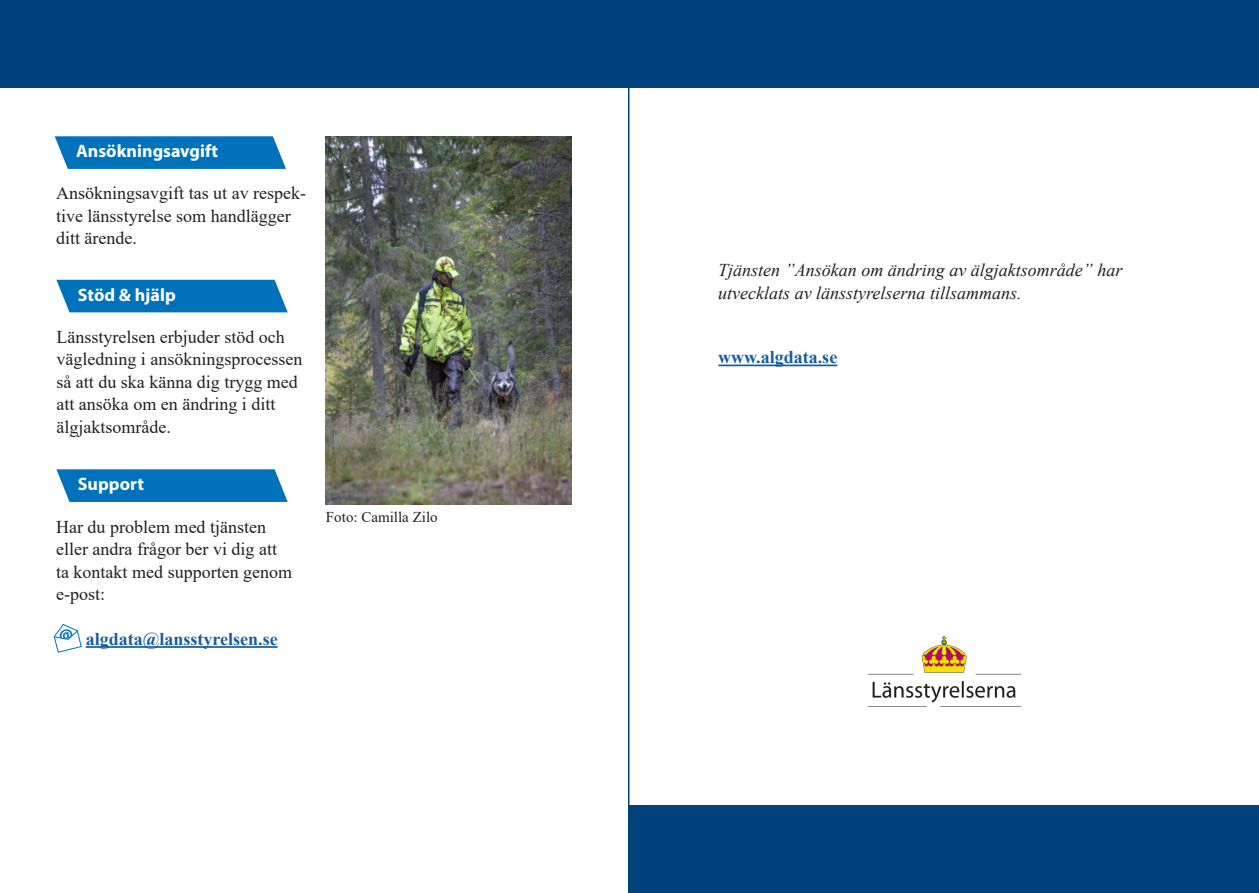
<style>
.page{position:relative;width:1259px;height:893px;background:#fff}
.page>*{position:absolute;margin:0;border:0;box-sizing:border-box;transform-origin:0 0}
.t1{font:18px/22.5px "Times New Roman";color:#231f20}
.t2{font:italic 18px/22.5px "Times New Roman";color:#231f20}
.Länk{font:700 18px "Times New Roman";color:#175d9e}
.Rubrik_2{font:700 18px "Myriad Pro";color:#fff}
.Bildtext_svart_text{font:15px "Times New Roman";color:#231f20}
</style>
<div class="page">
<div style="left:629px;top:0;width:630px;height:87px;background:#01427c"></div>
<div style="left:629px;top:806px;width:629px;height:87px;background:#01427c"></div>
<hr style="left:718px;top:365px;width:119px;height:1px;background:#175d9e">
<img style="left:868px;top:636px;width:152px;height:67px">
<svg style="left:55px;top:136px;width:231px;height:33px;background:#107bc0"></svg>
<div style="left:56px;top:280px;width:232px;height:32px;background:#0072bc"></div>
<svg style="left:56px;top:469px;width:232px;height:33px;background:#127bc0"></svg>
<hr style="left:86px;top:646px;width:192px;height:2px;background:#175d9e">
<img style="left:326px;top:136px;width:245px;height:369px">
<div style="left:0;top:0;width:629px;height:87px;background:#01427c"></div>
<hr style="left:628px;top:0;width:1px;height:893px;background:#01427c">
<svg style="left:54px;top:624px;width:28px;height:29px"></svg>
<h2 class="Rubrik_2" style="left:76px;top:140px;width:143px">Ansökningsavgift</h2>
<p class="t1" style="left:56px;top:181px;width:251px">Ansökningsavgift tas ut av respek&shy;tive länsstyrelse som handlägger ditt ärende.</p>
<h2 class="Rubrik_2" style="left:78px;top:283px;width:99px">Stöd &amp; hjälp</h2>
<p class="t1" style="left:56px;top:325px;width:247px">Länsstyrelsen erbjuder stöd och vägledning i ansökningsprocessen så att du ska känna dig trygg med att ansöka om en ändring i ditt älgjaktsområde.</p>
<h2 class="Rubrik_2" style="left:78px;top:472px;width:68px">Support</h2>
<p class="t1" style="left:56px;top:515px;width:237px">Har du problem med tjänsten eller andra frågor ber vi dig att ta kontakt med supporten genom e-post:</p>
<p class="Länk" style="left:86px;top:626px;width:193px">algdata@lansstyrelsen.se</p>
<p class="Bildtext_svart_text" style="left:326px;top:506px;width:113px">Foto: Camilla Zilo</p>
<p class="t2" style="left:718px;top:258px;width:406px">Tjänsten ”Ansökan om ändring av älgjaktsområde” har utvecklats av länsstyrelserna tillsammans.</p>
<p class="Länk" style="left:718px;top:344px;width:121px">www.algdata.se</p>
</div>
